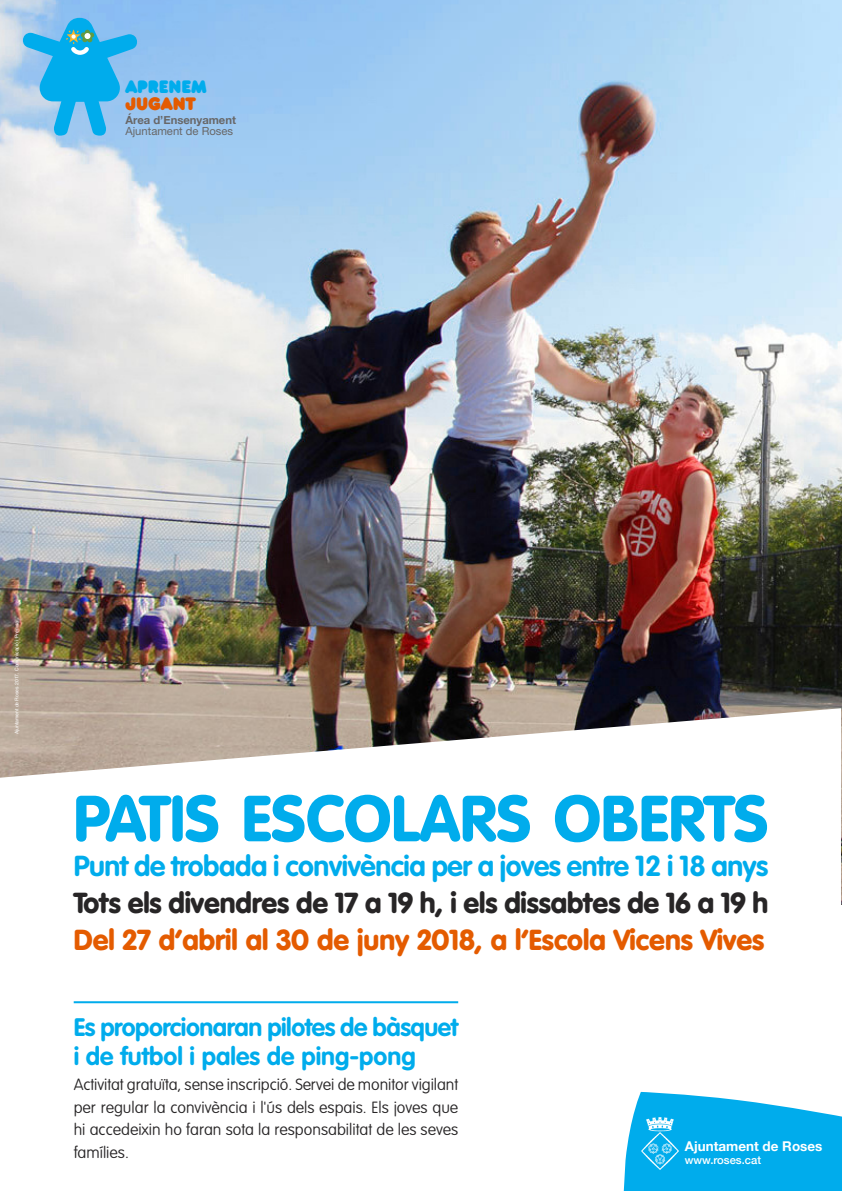
<style>
.page{position:relative;width:842px;height:1191px;background:#fff}
.page>*{position:absolute;margin:0;border:0;box-sizing:border-box;transform-origin:0 0}
.t1{font:900 64px "VAG Rounded";color:#00acec}
.t2{font:700 28.5px "VAG Rounded";letter-spacing:-.015em;color:#00acec}
.t3{font:900 28.5px "VAG Rounded";color:#e45b00}
.t4{font:900 28.5px "VAG Rounded";letter-spacing:-.005em;color:#272526}
.t5{font:700 25px/29.5px "VAG Rounded";letter-spacing:-.02em;color:#00acec}
.t6{font:18.9px "RNSBARUTABLACK";letter-spacing:-.005em;color:#00acec}
.t7{font:18.9px "RNSBARUTABLACK";letter-spacing:-.005em;color:#e45b00}
.t8{font:100 16px/22.5px "VAG Rounded";color:#272526;text-align:justify}
.t9{font:700 13.5px "Helvetica Neue";letter-spacing:-.005em;color:#fff}
.t10{font:700 11.2px "Helvetica Neue";color:#686767}
.t11{font:11.2px "Helvetica Neue";color:#686767}
.t12{font:500 11.2px "Helvetica Neue";color:#fff}
.t13{font:5px "Helvetica";color:#fff}
</style>
<div class="page">
<img style="left:0;top:0;width:842px;height:904px">
<svg style="left:0;top:708px;width:841px;height:483px"></svg>
<svg style="left:624px;top:1092px;width:218px;height:99px;background:#20b6ee"></svg>
<img style="left:641px;top:1117px;width:38px;height:52px">
<svg style="left:23px;top:18px;width:114px;height:118px;background:#55baeb"></svg>
<hr style="left:74px;top:1001px;width:384px;height:2px;background:#00acec">
<p class="t6" style="left:126px;top:75px;width:83px">APRENEM</p>
<p class="t7" style="left:126px;top:92px;width:72px">JUGANT</p>
<p class="t10" style="left:126px;top:113px;width:112px">Área d’Ensenyament</p>
<p class="t11" style="left:126px;top:127px;width:109px">Ajuntament de Roses</p>
<p class="t13" style="left:14px;top:734px;width:115px;rotate:-90deg">Ajuntament de Roses 2017. Comunicació i Premsa</p>
<h1 class="t1" style="left:74px;top:792px;width:696px">PATIS ESCOLARS OBERTS</h1>
<h2 class="t2" style="left:74px;top:854px;width:696px">Punt de trobada i convivència per a joves entre 12 i 18 anys</h2>
<h2 class="t4" style="left:74px;top:891px;width:696px">Tots els divendres de 17 a 19 h, i els dissabtes de 16 a 19 h</h2>
<h2 class="t3" style="left:74px;top:928px;width:692px">Del 27 d’abril al 30 de juny 2018, a l’Escola Vicens Vives</h2>
<h3 class="t5" style="left:74px;top:1013px;width:386px">Es proporcionaran pilotes de bàsquet i de futbol i pales de ping-pong</h3>
<p class="t8" style="left:74px;top:1074px;width:386px">Activitat gratuïta, sense inscripció. Servei de monitor vigilant per regular la convivència i l'ús dels espais. Els joves que hi accedeixin ho faran sota la responsabilitat de les seves famílies.</p>
<p class="t9" style="left:685px;top:1138px;width:139px">Ajuntament de Roses</p>
<p class="t12" style="left:685px;top:1153px;width:78px">www.roses.cat</p>
</div>
